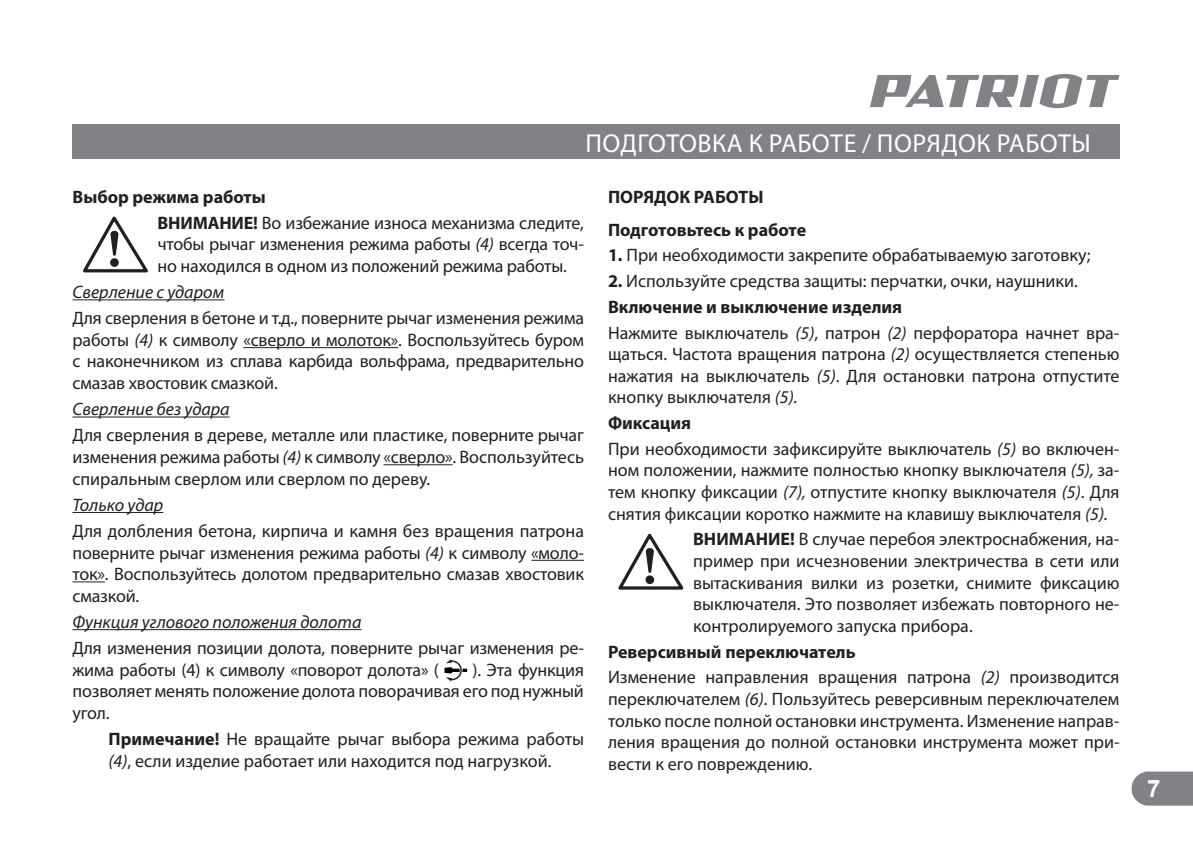
<style>
.page{position:relative;width:1193px;height:844px;background:#fff}
.page>*{position:absolute;margin:0;border:0;box-sizing:border-box;transform-origin:0 0}
.t1{font:26px "Myriad Pro";letter-spacing:.02em;color:#fff}
.t2{font:700 24px "Arial";color:#fff}
.t3{font:18px/21.6px "Myriad Pro";letter-spacing:-.005em;color:#231f20;text-align:justify}
.t4{font:italic 18px "Myriad Pro";color:#231f20}
.t5{font:700 18px/33px "Myriad Pro";letter-spacing:-.005em;color:#231f20}
.s1{font-weight:700}
.s2{font-style:italic}
</style>
<div class="page">
<svg style="left:1131px;top:771px;width:61px;height:34px;background:#8a8c8f"></svg>
<svg style="left:870px;top:74px;width:249px;height:34px"></svg>
<div style="left:72px;top:125px;width:1047px;height:34px;background:#808285"></div>
<hr style="left:72px;top:299px;width:152px;height:1px;background:#231f20">
<hr style="left:243px;top:347px;width:155px;height:1px;background:#231f20">
<hr style="left:72px;top:416px;width:158px;height:1px;background:#231f20">
<hr style="left:383px;top:464px;width:69px;height:1px;background:#231f20">
<hr style="left:72px;top:512px;width:91px;height:1px;background:#231f20">
<hr style="left:531px;top:560px;width:53px;height:1px;background:#231f20">
<hr style="left:72px;top:581px;width:33px;height:1px;background:#231f20">
<hr style="left:72px;top:629px;width:289px;height:1px;background:#231f20">
<svg style="left:444px;top:659px;width:23px;height:22px"></svg>
<svg style="left:83px;top:216px;width:65px;height:56px"></svg>
<svg style="left:618px;top:533px;width:65px;height:56px"></svg>
<h1 class="t1" style="left:585px;top:127px;width:507px">ПОДГОТОВКА К РАБОТЕ / ПОРЯДОК РАБОТЫ</h1>
<p class="t3" style="left:157px;top:183px;width:428px;line-height:26.2px;text-indent:-85px"><span class="s1">Выбор режима работы<br>ВНИМАНИЕ!</span> Во избежание износа механизма следите,</p>
<p class="t3" style="left:157px;top:233px;width:428px">чтобы рычаг изменения режима работы <span class="s2">(4)</span> всегда точ&shy;но находился в одном из положений режима работы.</p>
<p class="t4" style="left:72px;top:281px;width:154px">Сверление с ударом</p>
<p class="t3" style="left:72px;top:307px;width:513px">Для сверления в бетоне и т.д., поверните рычаг изменения режима работы <span class="s2">(4)</span> к символу «сверло и молоток». Воспользуйтесь буром с наконечником из сплава карбида вольфрама, предварительно смазав хвостовик смазкой.</p>
<p class="t4" style="left:72px;top:398px;width:159px">Сверление без удара</p>
<p class="t3" style="left:72px;top:424px;width:513px">Для сверления в дереве, металле или пластике, поверните рычаг изменения режима работы <span class="s2">(4)</span> к символу «сверло». Воспользуйтесь спиральным сверлом или сверлом по дереву.</p>
<p class="t4" style="left:72px;top:493px;width:92px">Только удар</p>
<p class="t3" style="left:72px;top:520px;width:513px">Для долбления бетона, кирпича и камня без вращения патрона поверните рычаг изменения режима работы <span class="s2">(4)</span> к символу «моло&shy;ток». Воспользуйтесь долотом предварительно смазав хвостовик смазкой.</p>
<p class="t4" style="left:72px;top:610px;width:290px">Функция углового положения долота</p>
<p class="t3" style="left:72px;top:637px;width:513px">Для изменения позиции долота, поверните рычаг изменения ре&shy;жима работы (4) к символу «поворот долота» (</p>
<p class="t3" style="left:72px;top:658px;width:513px;text-indent:400px">). Эта функция позволяет менять положение долота поворачивая его под нужный угол.</p>
<p class="t3" style="left:108px;top:728px;width:477px"><span class="s1">Примечание!</span> Не вращайте рычаг выбора режима работы <span class="s2">(4)</span>, если изделие работает или находится под нагрузкой.</p>
<p class="t5" style="left:608px;top:180px;width:200px">ПОРЯДОК РАБОТЫ<br>Подготовьтесь к работе</p>
<p class="t3" style="left:608px;top:244px;width:484px"><span class="s1">1.</span> При необходимости закрепите обрабатываемую заготовку;</p>
<p class="t3" style="left:608px;top:268px;width:513px;line-height:25.8px;text-align:left"><span class="s1">2.</span> Используйте средства защиты: перчатки, очки, наушники.<br><span class="s1">Включение и выключение изделия<br></span>Нажмите выключатель <span class="s2">(5)</span>, патрон <span class="s2">(2)</span> перфоратора начнет вра-</p>
<p class="t3" style="left:608px;top:343px;width:513px">щаться. Частота вращения патрона <span class="s2">(2)</span> осуществляется степенью нажатия на выключатель <span class="s2">(5)</span>. Для остановки патрона отпустите кнопку выключателя <span class="s2">(5).</span></p>
<p class="t3" style="left:608px;top:410px;width:513px;line-height:25.8px"><span class="s1">Фиксация<br></span>При необходимости зафиксируйте выключатель <span class="s2">(5)</span> во включен-</p>
<p class="t3" style="left:608px;top:459px;width:513px">ном положении, нажмите полностью кнопку выключателя <span class="s2">(5),</span> за&shy;тем кнопку фиксации <span class="s2">(7),</span> отпустите кнопку выключателя <span class="s2">(5)</span>. Для снятия фиксации коротко нажмите на клавишу выключателя <span class="s2">(5).</span></p>
<p class="t3" style="left:693px;top:528px;width:428px"><span class="s1">ВНИМАНИЕ!</span> В случае перебоя электроснабжения, на&shy;пример при исчезновении электричества в сети или вытаскивания вилки из розетки, снимите фиксацию выключателя. Это позволяет избежать повторного не&shy;контролируемого запуска прибора.</p>
<p class="t3" style="left:608px;top:638px;width:513px;line-height:25.8px"><span class="s1">Реверсивный переключатель<br></span>Изменение направления вращения патрона <span class="s2">(2)</span> производится</p>
<p class="t3" style="left:608px;top:688px;width:513px">переключателем <span class="s2">(6)</span>. Пользуйтесь реверсивным переключателем только после полной остановки инструмента. Изменение направ&shy;ления вращения до полной остановки инструмента может при&shy;вести к его повреждению.</p>
<h2 class="t2" style="left:1147px;top:772px;width:15px">7</h2>
</div>
